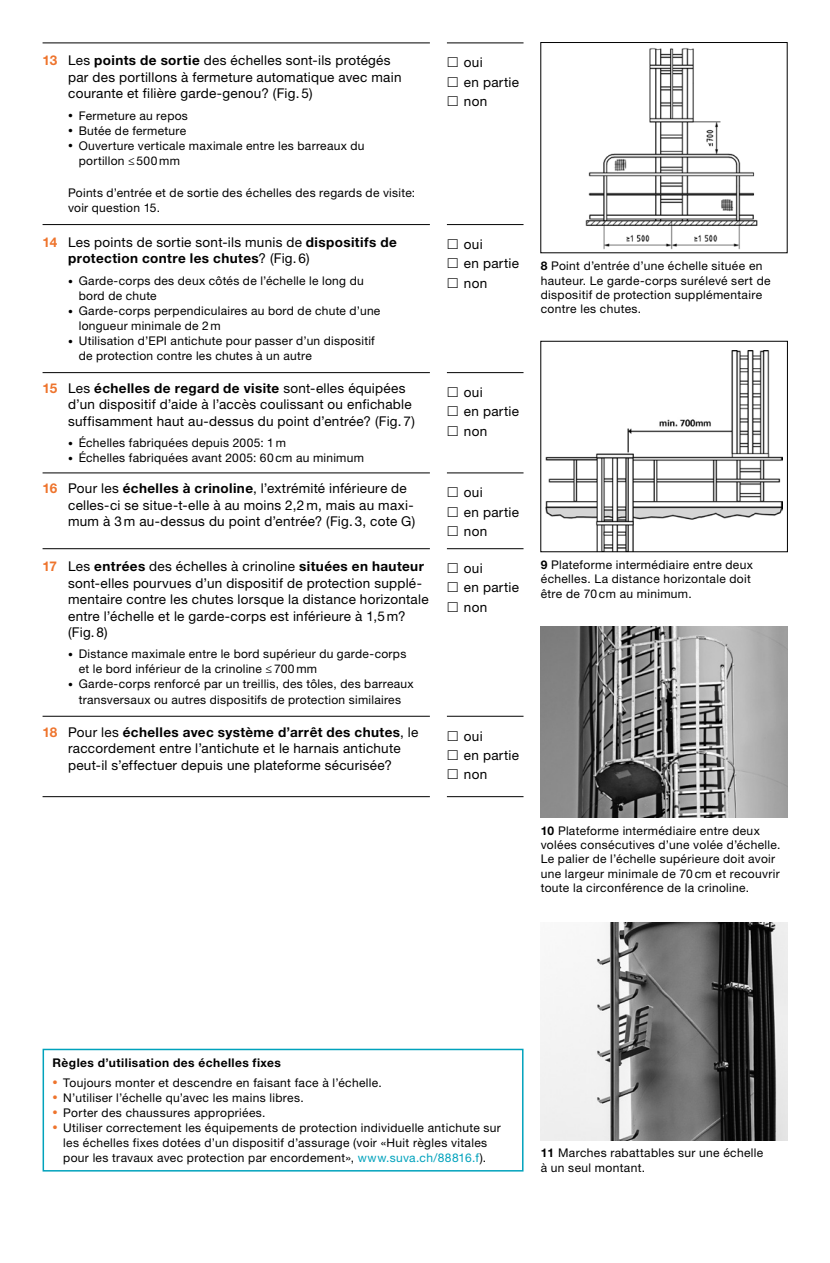
<style>
.page{position:relative;width:830px;height:1263px;background:#fff}
.page>*{position:absolute;margin:0;border:0;box-sizing:border-box;transform-origin:0 0}
.t1{font:13.5px/16.5px "Helvetica Neue LT Std";letter-spacing:.02em;color:#000}
.t2{font:12px/14.4px "Helvetica Neue LT Std";letter-spacing:.025em;color:#000}
.t3{font:700 12px "Helvetica Neue LT Std";letter-spacing:.035em;color:#000}
.s1{font-weight:700;color:#ee742d}
.s2{font-weight:700}
.s3{font-size:9.75px}
.s4{font-size:10.5px;color:#ee742d}
.s5{color:#00a2bc}
</style>
<div class="page">
<img style="left:540px;top:626px;width:246px;height:191px">
<img style="left:545px;top:350px;width:237px;height:200px">
<img style="left:540px;top:923px;width:247px;height:217px">
<img style="left:585px;top:48px;width:173px;height:202px">
<div style="left:43px;top:1049px;width:480px;height:122px;border:2px solid #00a2bc"></div>
<hr style="left:43px;top:43px;width:386px;height:1px;background:#000">
<hr style="left:43px;top:224px;width:386px;height:1px;background:#000">
<hr style="left:43px;top:372px;width:386px;height:1px;background:#000">
<hr style="left:446px;top:43px;width:77px;height:1px;background:#000">
<hr style="left:446px;top:224px;width:77px;height:1px;background:#000">
<hr style="left:446px;top:372px;width:77px;height:1px;background:#000">
<hr style="left:43px;top:472px;width:386px;height:1px;background:#000">
<hr style="left:43px;top:548px;width:386px;height:1px;background:#000">
<hr style="left:43px;top:716px;width:386px;height:1px;background:#000">
<hr style="left:43px;top:796px;width:386px;height:1px;background:#000">
<hr style="left:446px;top:472px;width:77px;height:1px;background:#000">
<hr style="left:446px;top:548px;width:77px;height:1px;background:#000">
<hr style="left:446px;top:716px;width:77px;height:1px;background:#000">
<hr style="left:446px;top:796px;width:77px;height:1px;background:#000">
<p class="t1" style="left:68px;top:52px;width:335px;text-indent:-26px"><span class="s1">13</span> Les <span class="s2">points de sortie</span> des échelles sont-ils protégés par des portillons à fermeture automatique avec main courante et filière garde-genou? (Fig. 5)</p>
<p class="t2" style="left:68px;top:108px;width:121px"><span class="s3">•</span> Fermeture au repos</p>
<p class="t2" style="left:68px;top:123px;width:119px"><span class="s3">•</span> Butée de fermeture</p>
<p class="t2" style="left:79px;top:138px;width:287px;line-height:15px;text-indent:-11px"><span class="s3">•</span> Ouverture verticale maximale entre les barreaux du portillon ≤ 500 mm</p>
<p class="t2" style="left:68px;top:185px;width:348px;line-height:15px">Points d’entrée et de sortie des échelles des regards de visite: voir question 15.</p>
<p class="t1" style="left:68px;top:234px;width:330px;text-indent:-26px"><span class="s1">14</span> Les points de sortie sont-ils munis de <span class="s2">dispositifs de protection contre les chutes</span>? (Fig. 6)</p>
<p class="t2" style="left:79px;top:273px;width:286px;line-height:15px;text-indent:-11px"><span class="s3">•</span> Garde-corps des deux côtés de l’échelle le long du bord de chute</p>
<p class="t2" style="left:79px;top:303px;width:303px;line-height:15px;text-indent:-11px"><span class="s3">•</span> Garde-corps perpendiculaires au bord de chute d’une longueur minimale de 2 m</p>
<p class="t2" style="left:79px;top:333px;width:297px;line-height:15px;text-indent:-11px"><span class="s3">•</span> Utilisation d’EPI antichute pour passer d’un dispositif de protection contre les chutes à un autre</p>
<p class="t1" style="left:68px;top:380px;width:348px;text-indent:-26px"><span class="s1">15</span> Les <span class="s2">échelles de regard de visite</span> sont-elles équipées d’un dispositif d’aide à l’accès coulissant ou enfichable suffisamment haut au-dessus du point d’entrée? (Fig. 7)</p>
<p class="t2" style="left:68px;top:436px;width:219px"><span class="s3">•</span> Échelles fabriquées depuis 2005: 1 m</p>
<p class="t2" style="left:68px;top:451px;width:297px"><span class="s3">•</span> Échelles fabriquées avant 2005: 60 cm au minimum</p>
<p class="t1" style="left:463px;top:53px;width:57px;line-height:19.2px">oui<br>en partie non</p>
<p class="t1" style="left:463px;top:234px;width:57px;line-height:19.2px">oui<br>en partie non</p>
<p class="t1" style="left:463px;top:383px;width:57px;line-height:19.2px">oui<br>en partie non</p>
<p class="t1" style="left:68px;top:480px;width:348px;text-indent:-26px"><span class="s1">16</span> Pour les <span class="s2">échelles à crinoline</span>, l’extrémité inférieure de celles-ci se situe-t-elle à au moins 2,2 m, mais au maxi&shy;mum à 3 m au-dessus du point d’entrée? (Fig. 3, cote G)</p>
<p class="t1" style="left:463px;top:483px;width:57px;line-height:19.2px">oui<br>en partie non</p>
<p class="t1" style="left:68px;top:558px;width:362px;text-indent:-26px"><span class="s1">17</span> Les <span class="s2">entrées</span> des échelles à crinoline <span class="s2">situées en hauteur </span>sont-elles pourvues d’un dispositif de protection supplé&shy;mentaire contre les chutes lorsque la distance horizontale entre l’échelle et le garde-corps est inférieure à 1,5 m? (Fig. 8)</p>
<p class="t2" style="left:79px;top:646px;width:329px;line-height:15px;text-indent:-11px"><span class="s3">•</span> Distance maximale entre le bord supérieur du garde-corps et le bord inférieur de la crinoline ≤ 700 mm</p>
<p class="t2" style="left:68px;top:676px;width:347px;line-height:15px;text-align:center"><span class="s3">•</span> Garde-corps renforcé par un treillis, des tôles, des barreaux transversaux ou autres dispositifs de protection similaires</p>
<p class="t1" style="left:463px;top:559px;width:57px;line-height:19.2px">oui<br>en partie non</p>
<p class="t1" style="left:43px;top:723px;width:377px;text-align:center"><span class="s1">18</span> Pour les <span class="s2">échelles avec système d’arrêt des chutes</span>, le raccordement entre l’antichute et le harnais antichute<br>peut-il s’effectuer depuis une plateforme sécurisée?</p>
<p class="t1" style="left:463px;top:726px;width:57px;line-height:19.2px">oui<br>en partie non</p>
<p class="t2" style="left:540px;top:258px;width:231px"><span class="s2">8</span> Point d’entrée d’une échelle située en hauteur. Le garde-corps surélevé sert de dispositif de protection supplémentaire contre les chutes.</p>
<p class="t2" style="left:540px;top:557px;width:214px"><span class="s2">9</span> Plateforme intermédiaire entre deux échelles. La distance horizontale doit être de 70 cm au minimum.</p>
<p class="t2" style="left:540px;top:823px;width:241px"><span class="s2">10</span> Plateforme intermédiaire entre deux volées consécutives d’une volée d’échelle.<br>Le palier de l’échelle supérieure doit avoir une largeur minimale de 70 cm et recouvrir toute la circonférence de la crinoline.</p>
<p class="t3" style="left:53px;top:1055px;width:230px">Règles d’utilisation des échelles fixes</p>
<p class="t2" style="left:53px;top:1075px;width:330px"><span class="s4">•</span> Toujours monter et descendre en faisant face à l’échelle.</p>
<p class="t2" style="left:53px;top:1090px;width:252px"><span class="s4">•</span> N’utiliser l’échelle qu’avec les mains libres.</p>
<p class="t2" style="left:53px;top:1105px;width:214px"><span class="s4">•</span> Porter des chaussures appropriées.</p>
<p class="t2" style="left:53px;top:1119px;width:449px;line-height:15px;text-align:center"><span class="s4">•</span> Utiliser correctement les équipements de protection individuelle antichute sur les échelles fixes dotées d’un dispositif d’assurage (voir «Huit règles vitales pour les travaux avec protection par encordement», <span class="s5">www.suva.ch/88816.f</span>).</p>
<p class="t2" style="left:540px;top:1145px;width:224px"><span class="s2">11</span> Marches rabattables sur une échelle à un seul montant.</p>
</div>
